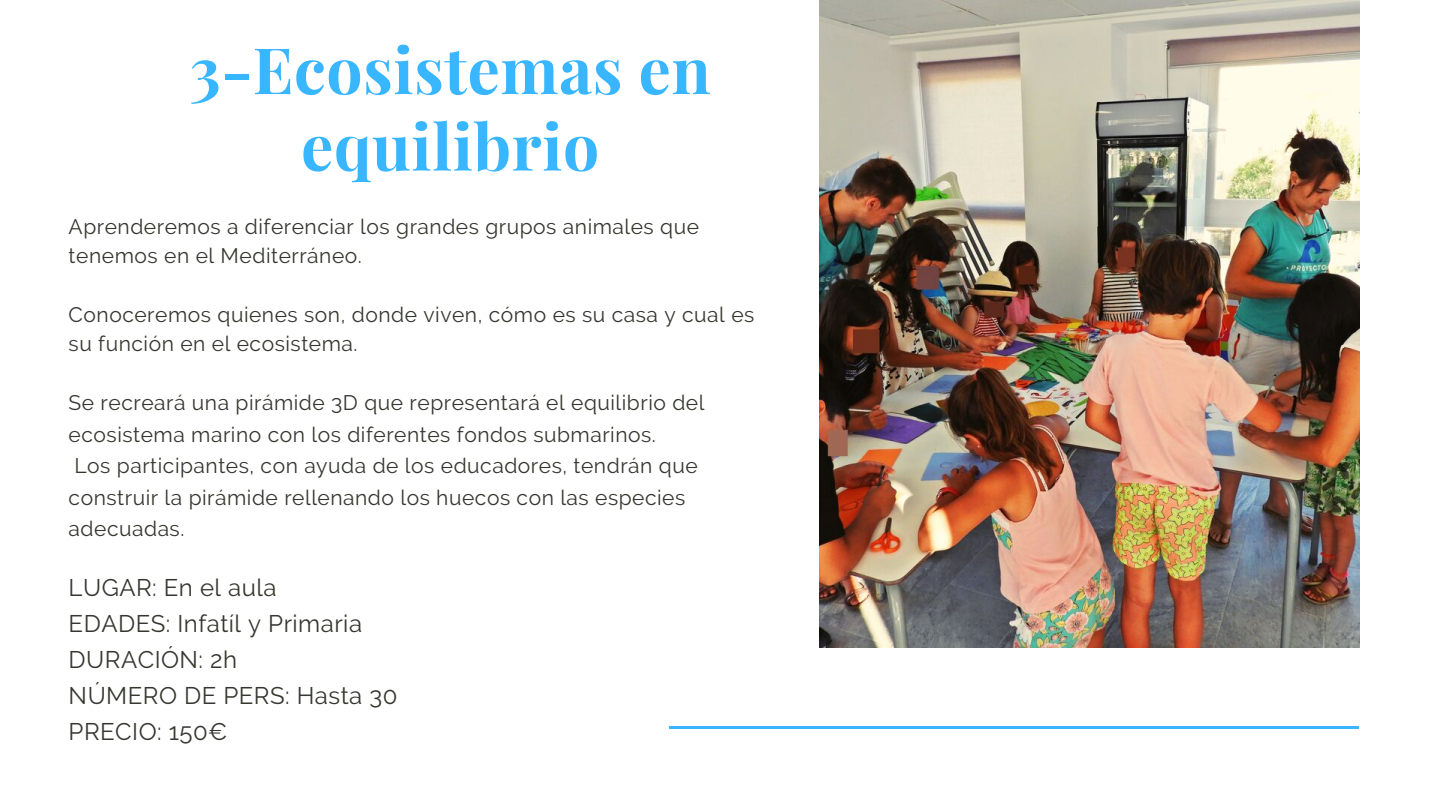
<style>
.page{position:relative;width:1440px;height:810px;background:#fff}
.page>*{position:absolute;margin:0;border:0;box-sizing:border-box;transform-origin:0 0}
.t1{font:700 64px/76.5px "Playfair Display";letter-spacing:.01em;color:#38b6ff;text-align:center}
.t2{font:24px/36px "Raleway";letter-spacing:.02em;color:#35382f}
.t3{font:21px/31.5px "Raleway";letter-spacing:.025em;color:#35382f}
</style>
<div class="page">
<img style="left:819px;top:0;width:540px;height:648px">
<hr style="left:670px;top:726px;width:689px;height:3px;background:#38b6ff">
<h1 class="t1" style="left:190px;top:29px;width:523px">3-Ecosistemas en equilibrio</h1>
<p class="t3" style="left:69px;top:212px;width:632px;line-height:29.2px">Aprenderemos a diferenciar los grandes grupos animales que tenemos en el Mediterráneo.</p>
<p class="t3" style="left:69px;top:300px;width:687px;line-height:29.2px">Conoceremos quienes son, donde viven, cómo es su casa y cual es su función en el ecosistema.</p>
<p class="t3" style="left:69px;top:387px;width:637px">Se recreará una pirámide 3D que representará el equilibrio del ecosistema marino con los diferentes fondos submarinos.<br>Los participantes, con ayuda de los educadores, tendrán que construir la pirámide rellenando los huecos con las especies adecuadas.</p>
<p class="t2" style="left:69px;top:569px;width:330px">LUGAR: En el aula<br>EDADES: Infatíl y Primaria<br>DURACIÓN: 2h<br>NÚMERO DE PERS: Hasta 30<br>PRECIO: 150€</p>
</div>
